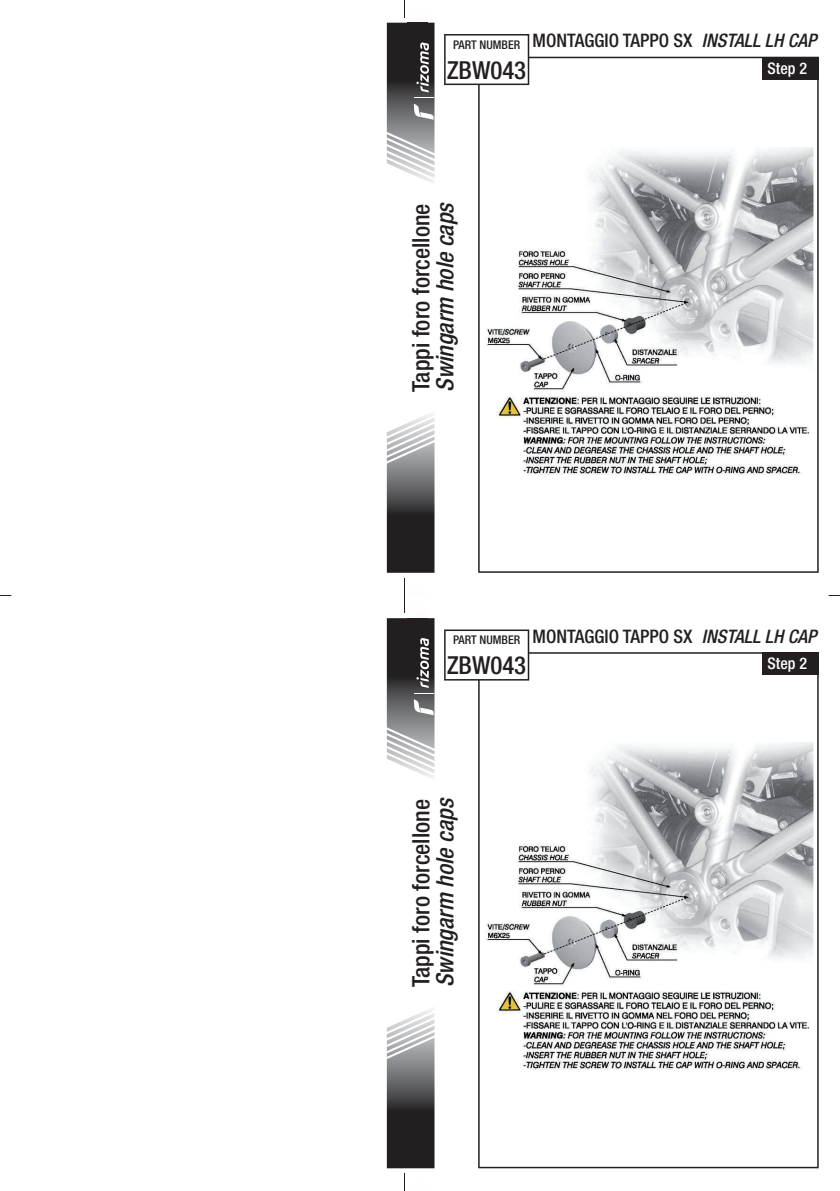
<style>
.page{position:relative;width:840px;height:1191px;background:#fff}
.page>*{position:absolute;margin:0;border:0;box-sizing:border-box;transform-origin:0 0}
.IMG_TOP{font:500 condensed 24.8px "Helvetica Neue LT Std";color:#231f20}
.IMG_BOTTOM{font:500 condensed 24.8px "Helvetica Neue LT Std";color:#231f20}
.IMG_TOP-2{font:500 condensed 24px/24px "Helvetica Neue LT Std";color:#231f20}
.IMG_BOTTOM-2{font:500 condensed 24px/24px "Helvetica Neue LT Std";color:#231f20}
.IMG_TOP-3{font:500 condensed 18.6px "Helvetica Neue LT Std";color:#231f20}
.IMG_BOTTOM-3{font:500 condensed 18.6px "Helvetica Neue LT Std";color:#231f20}
.IMG_TOP-4{font:500 condensed 16px "Helvetica Neue LT Std";color:#fff}
.IMG_BOTTOM-4{font:500 condensed 16px "Helvetica Neue LT Std";color:#fff}
.IMG_TOP-5{font:500 condensed 12px "Helvetica Neue LT Std";color:#231f20}
.IMG_BOTTOM-5{font:500 condensed 12px "Helvetica Neue LT Std";color:#231f20}
.s1{font-style:italic}
</style>
<div class="page">
<img style="left:407px;top:22px;width:20px;height:1px">
<svg style="left:404px;top:0;width:1px;height:17px"></svg>
<svg style="left:478px;top:57px;width:340px;height:516px"></svg>
<svg style="left:386px;top:23px;width:143px;height:165px"></svg>
<div style="left:761px;top:57px;width:57px;height:22px;background:#231f20"></div>
<svg style="left:386px;top:1009px;width:49px;height:159px;background:#727172"></svg>
<svg style="left:386px;top:413px;width:49px;height:199px"></svg>
<svg style="left:404px;top:1174px;width:1px;height:17px"></svg>
<svg style="left:478px;top:652px;width:340px;height:516px"></svg>
<svg style="left:386px;top:618px;width:143px;height:165px"></svg>
<div style="left:761px;top:652px;width:57px;height:23px;background:#231f20"></div>
<p class="IMG_TOP-5" style="left:453px;top:37px;width:69px">PART NUMBER</p>
<p class="IMG_TOP" style="left:447px;top:55px;width:81px">ZBW043</p>
<p class="IMG_TOP-3" style="left:532px;top:30px;width:285px">MONTAGGIO TAPPO SX <span class="s1">INSTALL LH CAP</span></p>
<p class="IMG_TOP-4" style="left:767px;top:59px;width:41px">Step 2</p>
<p class="IMG_TOP-2" style="left:408px;top:392px;width:191px;rotate:-90deg">Tappi foro forcellone<br><span class="s1">Swingarm hole caps</span></p>
<p class="IMG_BOTTOM-5" style="left:453px;top:632px;width:69px">PART NUMBER</p>
<p class="IMG_BOTTOM" style="left:447px;top:650px;width:81px">ZBW043</p>
<p class="IMG_BOTTOM-3" style="left:532px;top:625px;width:285px">MONTAGGIO TAPPO SX <span class="s1">INSTALL LH CAP</span></p>
<p class="IMG_BOTTOM-4" style="left:767px;top:654px;width:41px">Step 2</p>
<p class="IMG_BOTTOM-2" style="left:408px;top:987px;width:191px;rotate:-90deg">Tappi foro forcellone<br><span class="s1">Swingarm hole caps</span></p>
</div>
